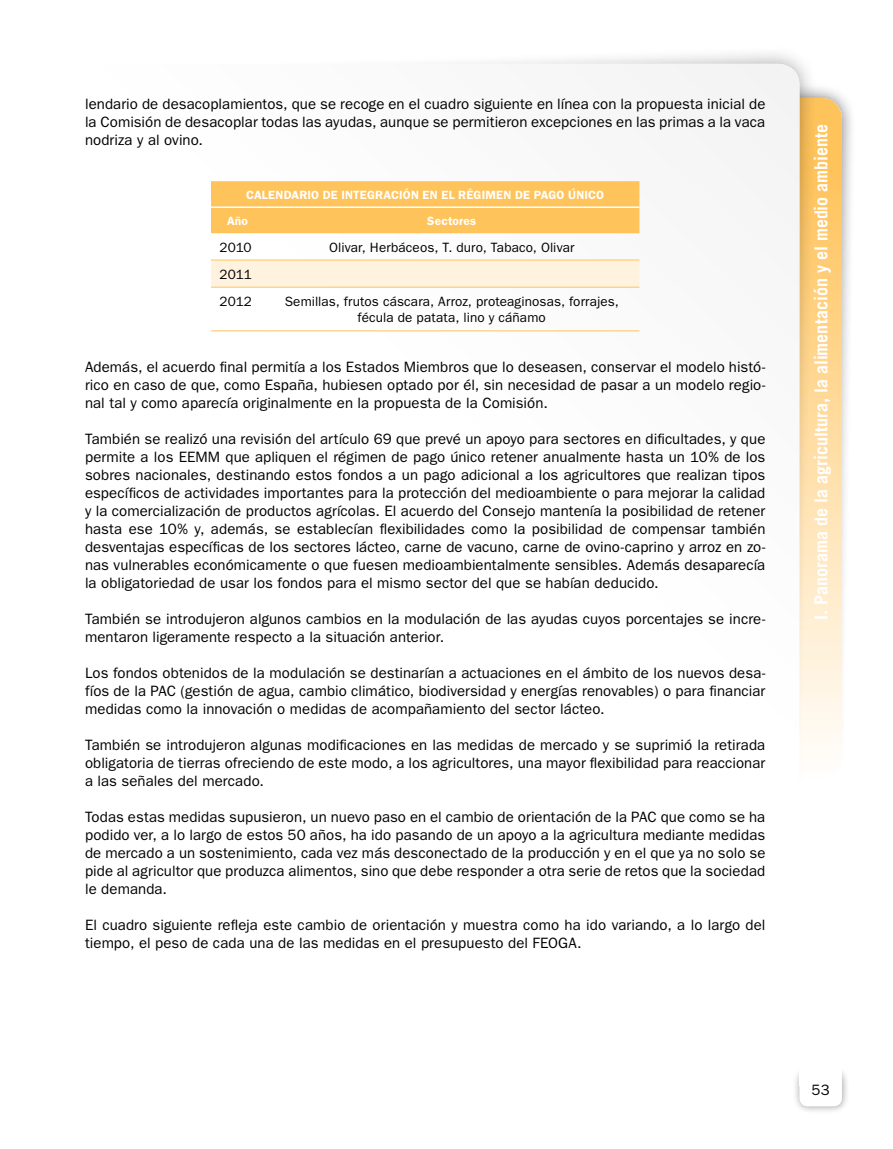
<style>
.page{position:relative;width:893px;height:1149px;background:#fff}
.page>*{position:absolute;margin:0;border:0;box-sizing:border-box;transform-origin:0 0}
.t1{font:700 18px "Trade Gothic";letter-spacing:-.005em;color:#fff}
.Texto_general{font:15px/18px "Franklin Gothic";letter-spacing:.005em;color:#000;text-align:justify}
.Texto_tabla{font:13.5px "Franklin Gothic";letter-spacing:.01em;color:#000}
.Texto_tabla_izda{font:13.5px "Franklin Gothic";color:#000}
.Cabecera_tabla{font:600 12px "Franklin Gothic";letter-spacing:.015em;color:#fff}
</style>
<div class="page">
<div style="left:742px;top:82px;width:115px;height:691px;background:#000;opacity:.6"></div>
<div style="left:757px;top:98px;width:85px;height:680px;background:linear-gradient(to bottom,#ffbd4c,#fffdfb);border-radius:21px"></div>
<div style="left:150px;top:45px;width:669px;height:923px;background:#000;opacity:.4"></div>
<div style="left:85px;top:64px;width:714px;height:969px;background:#fff;border-radius:21px"></div>
<div style="left:791px;top:1064px;width:59px;height:49px;background:#000;opacity:.4"></div>
<div style="left:799px;top:1071px;width:43px;height:35px;background:#fff;border-radius:9px"></div>
<div style="left:799px;top:1063px;width:43px;height:21px;background:#fff"></div>
<div style="left:211px;top:181px;width:428px;height:52px;background:#ffc35b"></div>
<svg style="left:211px;top:260px;width:428px;height:27px;background:#fef1da"></svg>
<hr style="left:211px;top:259px;width:53px;height:1px;background:#ffc35b">
<hr style="left:264px;top:259px;width:375px;height:1px;background:#ffc35b">
<hr style="left:211px;top:287px;width:53px;height:1px;background:#ffc35b">
<hr style="left:264px;top:287px;width:375px;height:1px;background:#ffc35b">
<hr style="left:211px;top:330px;width:53px;height:1px;background:#ffc35b">
<hr style="left:264px;top:330px;width:375px;height:1px;background:#ffc35b">
<hr style="left:211px;top:206px;width:53px;height:2px;background:#fff">
<hr style="left:264px;top:206px;width:375px;height:2px;background:#fff">
<p class="Texto_general" style="left:85px;top:95px;width:682px">lendario de desacoplamientos, que se recoge en el cuadro siguiente en línea con la propuesta inicial de la Comisión de desacoplar todas las ayudas, aunque se permitieron excepciones en las primas a la vaca nodriza y al ovino.</p>
<p class="Cabecera_tabla" style="left:246px;top:187px;width:360px">CALENDARIO DE INTEGRACIÓN EN EL RÉGIMEN DE PAGO ÚNICO</p>
<p class="Cabecera_tabla" style="left:227px;top:213px;width:23px">Año</p>
<p class="Cabecera_tabla" style="left:427px;top:213px;width:50px">Sectores</p>
<p class="Texto_tabla_izda" style="left:220px;top:239px;width:34px">2010</p>
<p class="Texto_tabla" style="left:329px;top:239px;width:247px">Olivar, Herbáceos, T. duro, Tabaco, Olivar</p>
<p class="Texto_tabla_izda" style="left:220px;top:266px;width:34px">2011</p>
<p class="Texto_tabla_izda" style="left:220px;top:293px;width:34px">2012</p>
<p class="Texto_tabla" style="left:285px;top:293px;width:336px">Semillas, frutos cáscara, Arroz, proteaginosas, forrajes,</p>
<p class="Texto_tabla" style="left:358px;top:310px;width:190px">fécula de patata, lino y cáñamo</p>
<p class="Texto_general" style="left:85px;top:357px;width:682px">Además, el acuerdo final permitía a los Estados Miembros que lo deseasen, conservar el modelo histó&shy;rico en caso de que, como España, hubiesen optado por él, sin necesidad de pasar a un modelo regio&shy;nal tal y como aparecía originalmente en la propuesta de la Comisión.</p>
<p class="Texto_general" style="left:85px;top:429px;width:682px">También se realizó una revisión del artículo 69 que prevé un apoyo para sectores en dificultades, y que permite a los EEMM que apliquen el régimen de pago único retener anualmente hasta un 10% de los sobres nacionales, destinando estos fondos a un pago adicional a los agricultores que realizan tipos específicos de actividades importantes para la protección del medioambiente o para mejorar la calidad y la comercialización de productos agrícolas. El acuerdo del Consejo mantenía la posibilidad de retener hasta ese 10% y, además, se establecían flexibilidades como la posibilidad de compensar también desventajas específicas de los sectores lácteo, carne de vacuno, carne de ovino-caprino y arroz en zo&shy;nas vulnerables económicamente o que fuesen medioambientalmente sensibles. Además desaparecía la obligatoriedad de usar los fondos para el mismo sector del que se habían deducido.</p>
<p class="Texto_general" style="left:85px;top:609px;width:682px">También se introdujeron algunos cambios en la modulación de las ayudas cuyos porcentajes se incre&shy;mentaron ligeramente respecto a la situación anterior.</p>
<p class="Texto_general" style="left:85px;top:663px;width:682px">Los fondos obtenidos de la modulación se destinarían a actuaciones en el ámbito de los nuevos desa&shy;fíos de la PAC (gestión de agua, cambio climático, biodiversidad y energías renovables) o para financiar medidas como la innovación o medidas de acompañamiento del sector lácteo.</p>
<p class="Texto_general" style="left:85px;top:735px;width:682px">También se introdujeron algunas modificaciones en las medidas de mercado y se suprimió la retirada obligatoria de tierras ofreciendo de este modo, a los agricultores, una mayor flexibilidad para reaccionar a las señales del mercado.</p>
<p class="Texto_general" style="left:85px;top:807px;width:682px">Todas estas medidas supusieron, un nuevo paso en el cambio de orientación de la PAC que como se ha podido ver, a lo largo de estos 50 años, ha ido pasando de un apoyo a la agricultura mediante medidas de mercado a un sostenimiento, cada vez más desconectado de la producción y en el que ya no solo se pide al agricultor que produzca alimentos, sino que debe responder a otra serie de retos que la sociedad le demanda.</p>
<p class="Texto_general" style="left:85px;top:915px;width:682px">El cuadro siguiente refleja este cambio de orientación y muestra como ha ido variando, a lo largo del tiempo, el peso de cada una de las medidas en el presupuesto del FEOGA.</p>
<p class="t1" style="left:810px;top:619px;width:497px;rotate:-90deg">I. Panorama de la agricultura, la alimentación y el medio ambiente</p>
<p class="Texto_general" style="left:812px;top:1080px;width:20px">53</p>
</div>
